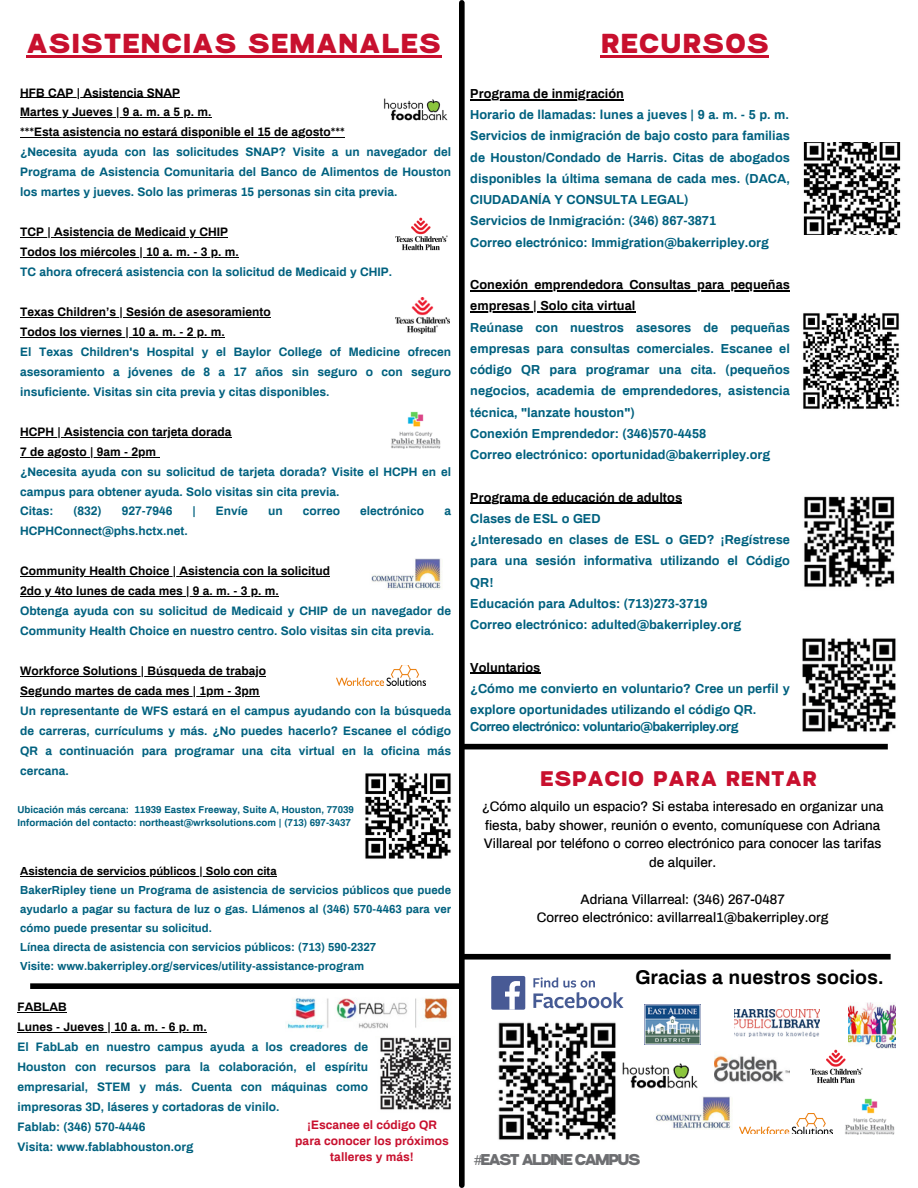
<style>
.page{position:relative;width:918px;height:1188px;background:#fff}
.page>*{position:absolute;margin:0;border:0;box-sizing:border-box;transform-origin:0 0}
.t1{font:expanded 24px "Baker Ripley";color:#c8102e}
.t2{font:700 19.5px "Archivo";color:#000}
.t3{font:expanded 18.45px "Baker Ripley";letter-spacing:.24em;color:#c8102e}
.t4{font:expanded 13.65px "Baker Ripley";letter-spacing:-.165em;color:#6d6e71}
.t5{font:500 13.5px/18.5px "Archivo";color:#000;text-align:center}
.t6{font:700 12.75px/21.3px "Archivo";color:#00617f}
.t7{font:700 12.75px "Archivo";letter-spacing:-.035em;color:#00617f}
.t8{font:700 12.75px "Archivo";color:#000}
.t9{font:700 12px/20px "Archivo";color:#00617f}
.t10{font:700 12px/20px "Archivo";color:#000}
.t11{font:700 12px/16px "Archivo";color:#c8102e;text-align:center}
.t12{font:700 11.4px/19px "Archivo";color:#00617f}
.t13{font:700 9.75px/13px "Archivo";color:#00617f}
.s1{color:#000}
.s2{font-family:"Noto Sans";font-stretch:normal}
</style>
<div class="page">
<img style="left:803px;top:313px;width:96px;height:96px">
<img style="left:804px;top:496px;width:91px;height:92px">
<img style="left:790px;top:638px;width:106px;height:106px">
<hr style="left:470px;top:99px;width:154px;height:1px;background:#000">
<hr style="left:470px;top:290px;width:320px;height:1px;background:#000">
<hr style="left:470px;top:311px;width:165px;height:2px;background:#000">
<hr style="left:470px;top:503px;width:212px;height:1px;background:#000">
<hr style="left:470px;top:673px;width:70px;height:1px;background:#000">
<img style="left:803px;top:143px;width:98px;height:92px">
<img style="left:498px;top:1022px;width:118px;height:118px">
<svg style="left:533px;top:977px;width:91px;height:31px"></svg>
<svg style="left:491px;top:976px;width:34px;height:34px"></svg>
<img style="left:622px;top:1062px;width:76px;height:27px">
<img style="left:810px;top:1049px;width:53px;height:34px">
<img style="left:849px;top:1002px;width:46px;height:47px">
<img style="left:735px;top:1010px;width:84px;height:27px">
<img style="left:845px;top:1098px;width:50px;height:37px">
<img style="left:656px;top:1097px;width:76px;height:32px">
<img style="left:739px;top:1114px;width:93px;height:20px">
<img style="left:365px;top:773px;width:86px;height:86px">
<div style="left:459px;top:744px;width:429px;height:5px;background:#000"></div>
<div style="left:462px;top:954px;width:429px;height:6px;background:#000"></div>
<img style="left:714px;top:1055px;width:76px;height:27px">
<img style="left:380px;top:1037px;width:71px;height:73px">
<img style="left:287px;top:998px;width:161px;height:31px">
<div style="left:30px;top:983px;width:429px;height:6px;background:#000"></div>
<div style="left:459px;top:3px;width:6px;height:1182px;background:#000"></div>
<hr style="left:20px;top:97px;width:160px;height:1px;background:#000">
<hr style="left:20px;top:117px;width:191px;height:1px;background:#000">
<hr style="left:20px;top:137px;width:325px;height:1px;background:#000">
<hr style="left:20px;top:237px;width:208px;height:1px;background:#000">
<hr style="left:20px;top:257px;width:219px;height:1px;background:#000">
<hr style="left:20px;top:317px;width:251px;height:1px;background:#000">
<hr style="left:20px;top:337px;width:205px;height:1px;background:#000">
<hr style="left:20px;top:437px;width:211px;height:1px;background:#000">
<hr style="left:20px;top:457px;width:136px;height:1px;background:#000">
<hr style="left:20px;top:576px;width:149px;height:1px;background:#000">
<hr style="left:169px;top:576px;width:161px;height:1px;background:#000">
<hr style="left:20px;top:596px;width:259px;height:1px;background:#000">
<hr style="left:20px;top:676px;width:246px;height:1px;background:#000">
<hr style="left:20px;top:696px;width:239px;height:1px;background:#000">
<hr style="left:20px;top:876px;width:257px;height:1px;background:#000">
<img style="left:383px;top:98px;width:65px;height:23px">
<img style="left:371px;top:559px;width:71px;height:30px">
<img style="left:336px;top:665px;width:89px;height:20px">
<img style="left:391px;top:411px;width:50px;height:38px">
<img style="left:395px;top:217px;width:53px;height:34px">
<img style="left:395px;top:298px;width:54px;height:36px">
<img style="left:645px;top:1004px;width:56px;height:41px">
<hr style="left:601px;top:56px;width:168px;height:2px;background:#c8102e">
<hr style="left:17px;top:1012px;width:50px;height:1px;background:#000">
<hr style="left:17px;top:1032px;width:190px;height:1px;background:#000">
<hr style="left:26px;top:55px;width:415px;height:3px;background:#c8102e">
<h1 class="t1" style="left:26px;top:29px;width:417px">ASISTENCIAS SEMANALES</h1>
<p class="t10" style="left:20px;top:83px;width:161px">HFB CAP | Asistencia SNAP</p>
<p class="t10" style="left:20px;top:103px;width:193px">Martes y Jueves | 9 a. m. a 5 p. m.</p>
<p class="t9" style="left:20px;top:122px;width:433px"><span class="s1">***Esta asistencia no estará disponible el 15 de agosto***<br></span>¿Necesita ayuda con las solicitudes SNAP? Visite a un navegador del Programa de Asistencia Comunitaria del Banco de Alimentos de Houston los martes y jueves. Solo las primeras 15 personas sin cita previa.</p>
<p class="t10" style="left:20px;top:222px;width:209px">TCP | Asistencia de Medicaid y CHIP</p>
<h3 class="t9" style="left:20px;top:242px;width:373px"><span class="s1">Todos los miércoles | 10 a. m. - 3 p. m.<br></span>TC ahora ofrecerá asistencia con la solicitud de Medicaid y CHIP.</h3>
<h5 class="t10" style="left:20px;top:302px;width:252px">Texas Children’s | Sesión de asesoramiento</h5>
<h5 class="t9" style="left:20px;top:322px;width:433px"><span class="s1">Todos los viernes | 10 a. m. - 2 p. m.<br></span>El Texas Children's Hospital y el Baylor College of Medicine ofrecen asesoramiento a jóvenes de 8 a 17 años sin seguro o con seguro insuficiente. Visitas sin cita previa y citas disponibles.</h5>
<p class="t10" style="left:20px;top:422px;width:213px">HCPH | Asistencia con tarjeta dorada</p>
<p class="t9" style="left:20px;top:442px;width:432px"><span class="s1">7 de agosto | 9am - 2pm<br></span>¿Necesita ayuda con su solicitud de tarjeta dorada? Visite el HCPH en el campus para obtener ayuda. Solo visitas sin cita previa.<br>Citas:</p>
<p class="t9" style="left:74px;top:502px;width:29px">(832)</p>
<p class="t9" style="left:122px;top:502px;width:52px">927-7946</p>
<p class="t9" style="left:192px;top:502px;width:5px">|</p>
<p class="t9" style="left:216px;top:502px;width:34px">Envíe</p>
<p class="t9" style="left:268px;top:502px;width:16px">un</p>
<p class="t9" style="left:303px;top:502px;width:39px">correo</p>
<p class="t9" style="left:360px;top:502px;width:65px">electrónico</p>
<p class="t9" style="left:444px;top:502px;width:8px">a</p>
<p class="t9" style="left:20px;top:521px;width:169px">HCPHConnect@phs.hctx.net.</p>
<p class="t10" style="left:20px;top:561px;width:311px">Community Health Choice | Asistencia con la solicitud</p>
<p class="t9" style="left:20px;top:581px;width:432px"><span class="s1">2do y 4to lunes de cada mes | 9 a. m. - 3 p. m.<br></span>Obtenga ayuda con su solicitud de Medicaid y CHIP de un navegador de<br>Community Health Choice en nuestro centro. Solo visitas sin cita previa.</p>
<h6 class="t10" style="left:20px;top:661px;width:247px">Workforce Solutions | Búsqueda de trabajo</h6>
<p class="t9" style="left:20px;top:681px;width:433px"><span class="s1">Segundo martes de cada mes | 1pm - 3pm<br></span>Un representante de WFS estará en el campus ayudando con la búsqueda de carreras, currículums y más. ¿No puedes hacerlo? Escanee el código QR a continuación para programar una cita virtual en la oficina más cercana.</p>
<p class="t13" style="left:17px;top:803px;width:338px">Ubicación más cercana: 11939 Eastex Freeway, Suite A, Houston, 77039<br>Información del contacto: northeast@wrksolutions.com | (713) 697-3437</p>
<p class="t12" style="left:20px;top:861px;width:433px"><span class="s1">Asistencia de servicios públicos | Solo con cita<br></span>BakerRipley tiene un Programa de asistencia de servicios públicos que puede ayudarlo a pagar su factura de luz o gas. Llámenos al (346) 570-4463 para ver cómo puede presentar su solicitud.<br>Línea directa de asistencia con servicios públicos: (713) 590-2327<br>Visite: www.bakerripley.org/services/utility-assistance-program</p>
<p class="t10" style="left:17px;top:997px;width:191px">FABLAB<br>Lunes - Jueves | 10 a. m. - 6 p. m.</p>
<p class="t9" style="left:17px;top:1037px;width:352px">El FabLab en nuestro campus ayuda a los creadores de Houston con recursos para la colaboración, el espíritu empresarial, STEM y más. Cuenta con máquinas como impresoras 3D, láseres y cortadoras de vinilo.<br>Fablab: (346) 570-4446<br>Visita: www.fablabhouston.org</p>
<p class="t11" style="left:295px;top:1117px;width:155px">¡Escanee el código QR para conocer los próximos talleres y más!</p>
<p class="t1" style="left:601px;top:29px;width:170px">RECURSOS</p>
<h6 class="t6" style="left:470px;top:83px;width:321px"><span class="s1">Programa de inmigración<br></span>Horario de llamadas: lunes a jueves | 9 a. m. - 5 p. m.<br>Servicios de inmigración de bajo costo para familias de Houston/Condado de Harris. Citas de abogados disponibles la última semana de cada mes. (DACA, CIUDADANÍA Y CONSULTA LEGAL)<br>Servicios de Inmigración: (346) 867-3871<br>Correo electrónico: Immigration@bakerripley.org</h6>
<h6 class="t8" style="left:470px;top:278px;width:321px">Conexión emprendedora Consultas para pequeñas</h6>
<h6 class="t6" style="left:470px;top:296px;width:321px"><span class="s1">empresas | Solo cita virtual<br></span>Reúnase con nuestros asesores de pequeñas empresas para consultas comerciales. Escanee el código QR para programar una cita. (pequeños negocios, academia de emprendedores, asistencia técnica, "lanzate houston")<br>Conexión Emprendedor: (346)570-4458<br>Correo electrónico: oportunidad@bakerripley.org</h6>
<h6 class="t6" style="left:470px;top:487px;width:321px"><span class="s1">Programa de educación de adultos<br></span>Clases de ESL o GED<br>¿Interesado en clases de ESL o GED? ¡Regístrese para una sesión informativa utilizando el Código QR!<br>Educación para Adultos: (713)273-3719<br>Correo electrónico: adulted@bakerripley.org</h6>
<h6 class="t6" style="left:470px;top:657px;width:321px"><span class="s1">Voluntarios<br></span>¿Cómo me convierto en voluntario? Cree un perfil y explore oportunidades utilizando el código QR.</h6>
<h6 class="t7" style="left:470px;top:720px;width:270px">Correo electrónico: voluntario@bakerripley.org</h6>
<h4 class="t3" style="left:540px;top:767px;width:275px">ESPACIO PARA RENTAR</h4>
<p class="t5" style="left:482px;top:797px;width:404px">¿Cómo alquilo un espacio? Si estaba interesado en organizar una fiesta, baby shower, reunión o evento, comuníquese con Adriana Villareal por teléfono o correo electrónico para conocer las tarifas de alquiler.</p>
<p class="t5" style="left:537px;top:890px;width:293px">Adriana Villarreal: (346) 267-0487<br>Correo electrónico: avillarreal1@bakerripley.org</p>
<h6 class="t2" style="left:635px;top:967px;width:250px">Gracias a nuestros socios.</h6>
<p class="t4" style="left:474px;top:1151px;width:168px"><span class="s2">#</span>EAST ALDINE CAMPUS</p>
</div>
